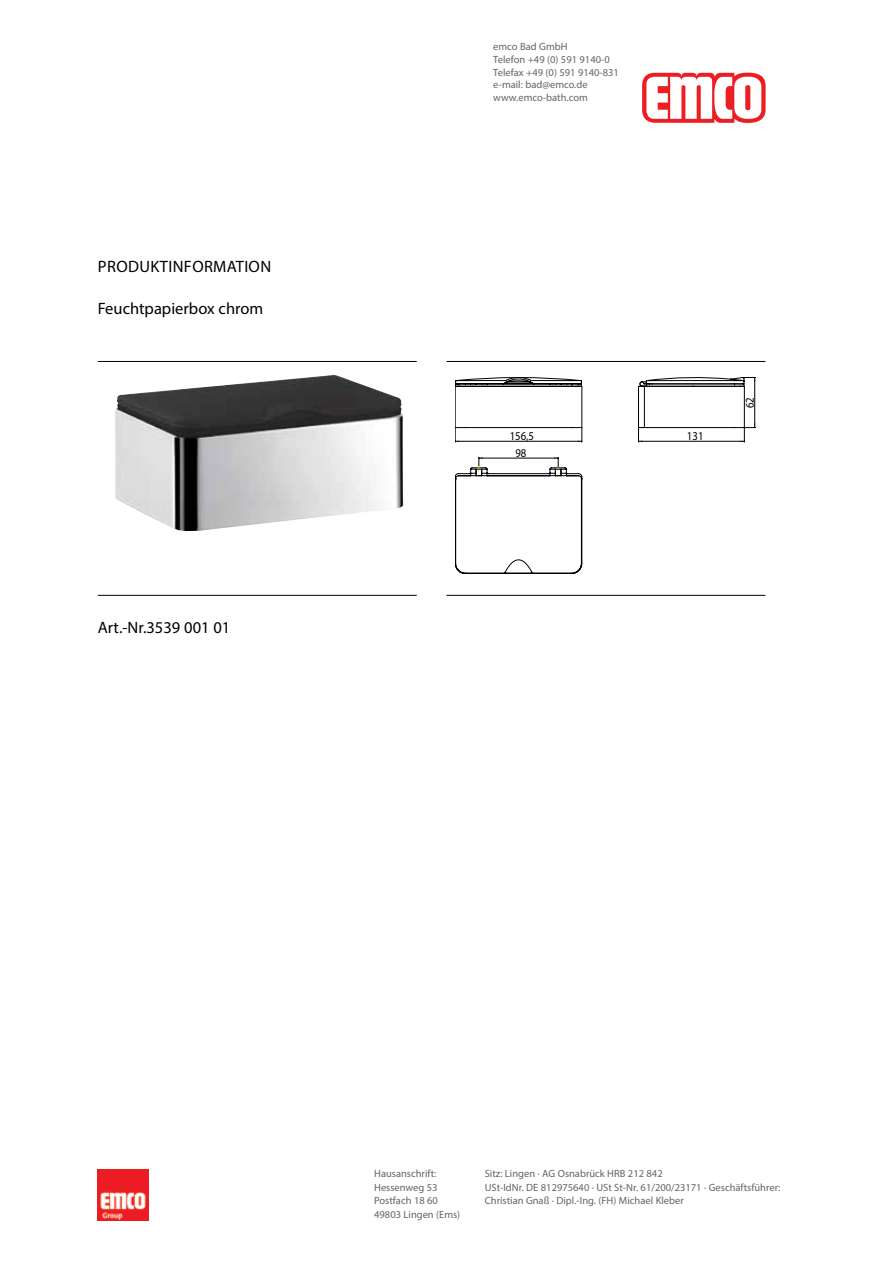
<style>
.page{position:relative;width:893px;height:1263px;background:#fff}
.page>*{position:absolute;margin:0;border:0;box-sizing:border-box;transform-origin:0 0}
.t1{font:16.5px "Myriad Pro";color:#000}
.t2{font:12px "Myriad Pro";color:#000;scale:.9 1}
.t3{font:10.5px/13.5px "Myriad Pro";color:#636466}
</style>
<div class="page">
<svg style="left:642px;top:73px;width:124px;height:50px"></svg>
<img style="left:98px;top:1169px;width:51px;height:51px">
<img style="left:115px;top:375px;width:288px;height:156px">
<hr style="left:98px;top:595px;width:319px;height:1px;background:#000">
<hr style="left:98px;top:361px;width:319px;height:1px;background:#000">
<svg style="left:455px;top:457px;width:127px;height:117px"></svg>
<svg style="left:638px;top:377px;width:117px;height:65px"></svg>
<svg style="left:455px;top:377px;width:128px;height:65px"></svg>
<hr style="left:446px;top:595px;width:319px;height:1px;background:#000">
<hr style="left:446px;top:361px;width:319px;height:1px;background:#000">
<h1 class="t1" style="left:98px;top:256px;width:20px">Produktinformation</h1>
<h1 class="t1" style="left:98px;top:299px;width:167px">Feuchtpapierbox chrom</h1>
<h1 class="t1" style="left:98px;top:617px;width:134px">Art.-Nr.3539 001 01</h1>
<p class="t3" style="left:493px;top:40px;width:127px;line-height:12.6px">emco Bad GmbH<br>Telefon +49 (0) 591 9140-0<br>Telefax +49 (0) 591 9140-831 e-mail: bad@emco.de www.emco-bath.com</p>
<p class="t2" style="left:510px;top:428px;width:29px">156,5</p>
<p class="t2" style="left:515px;top:446px;width:14px">98</p>
<p class="t2" style="left:687px;top:428px;width:20px">131</p>
<p class="t2" style="left:742px;top:408px;width:14px;rotate:-90deg">62</p>
<p class="t3" style="left:374px;top:1167px;width:88px">Hausanschrift:<br>Hessenweg 53<br>Postfach 18 60<br>49803 Lingen (Ems)</p>
<p class="t3" style="left:485px;top:1167px;width:297px">Sitz: Lingen · AG Osnabrück HRB 212 842<br>USt-IdNr. DE 812975640 · USt St-Nr. 61/200/23171 · Geschäftsführer:<br>Christian Gnaß · Dipl.-Ing. (FH) Michael Kleber</p>
</div>
